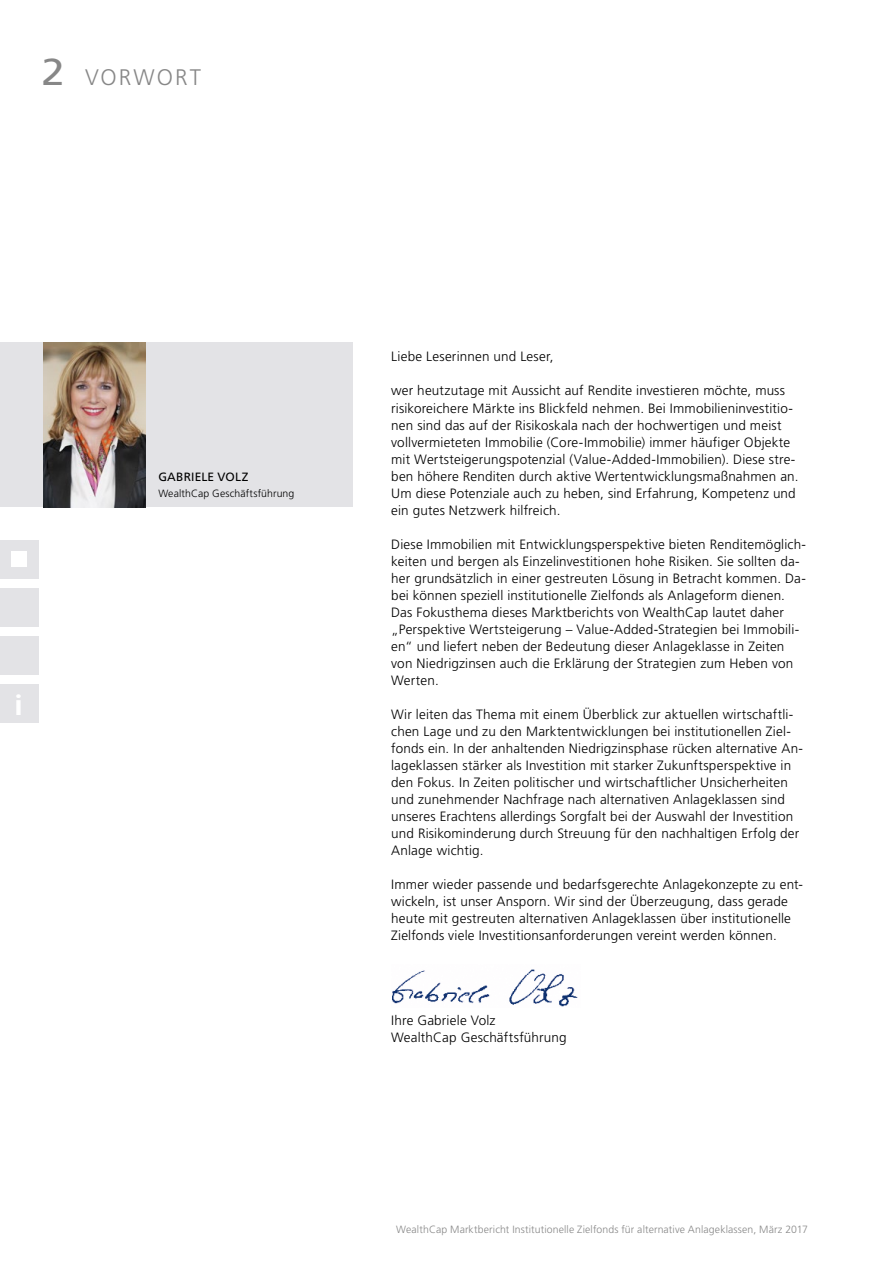
<style>
.page{position:relative;width:893px;height:1263px;background:#fff}
.page>*{position:absolute;margin:0;border:0;box-sizing:border-box;transform-origin:0 0}
.t1{font:37.5px "Frutiger LT";color:#878787;scale:1.1 1}
.t2{font:700 27.15px "Dax";color:#fff}
.t3{font:300 22.5px "Frutiger LT";letter-spacing:.09em;color:#878787}
.t4{font:300 13.5px/17px "Frutiger LT";letter-spacing:.015em;color:#000}
.t5{font:12px "Frutiger LT";letter-spacing:.015em;color:#000}
.t6{font:300 10.5px "Frutiger LT";letter-spacing:.01em;color:#878787}
.t7{font:300 10.5px "Frutiger LT";letter-spacing:.01em;color:#000}
</style>
<div class="page">
<div style="left:0;top:342px;width:353px;height:165px;background:#e3e3e6"></div>
<img style="left:44px;top:342px;width:102px;height:165px">
<img style="left:392px;top:969px;width:186px;height:38px">
<div style="left:0;top:636px;width:38px;height:39px;background:#e3e3e6"></div>
<div style="left:0;top:588px;width:38px;height:38px;background:#e3e3e6"></div>
<div style="left:0;top:540px;width:38px;height:38px;background:#e3e3e6"></div>
<div style="left:11px;top:551px;width:16px;height:16px;background:#fff"></div>
<div style="left:0;top:685px;width:38px;height:38px;background:#e3e3e6"></div>
<h1 class="t1" style="left:42px;top:50px;width:22px">2</h1>
<h3 class="t3" style="left:85px;top:65px;width:117px">VORWORT</h3>
<h2 class="t2" style="left:15px;top:690px;width:9px">i</h2>
<p class="t5" style="left:158px;top:469px;width:91px">GABRIELE VOLZ</p>
<p class="t7" style="left:158px;top:488px;width:138px">WealthCap Geschäftsführung</p>
<p class="t4" style="left:391px;top:348px;width:164px">Liebe Leserinnen und Leser,</p>
<p class="t4" style="left:391px;top:383px;width:409px">wer heutzutage mit Aussicht auf Rendite investieren möchte, muss risikoreichere Märkte ins Blickfeld nehmen. Bei Immobilieninvestitio&shy;nen sind das auf der Risikoskala nach der hochwertigen und meist vollvermieteten Immobilie (Core-Immobilie) immer häufiger Objekte mit Wertsteigerungspotenzial (Value-Added-Immobilien). Diese stre&shy;ben höhere Renditen durch aktive Wertentwicklungsmaßnahmen an.<br>Um diese Potenziale auch zu heben, sind Erfahrung, Kompetenz und ein gutes Netzwerk hilfreich.</p>
<p class="t4" style="left:391px;top:536px;width:416px">Diese Immobilien mit Entwicklungsperspektive bieten Renditemöglich&shy;keiten und bergen als Einzelinvestitionen hohe Risiken. Sie sollten da&shy;her grundsätzlich in einer gestreuten Lösung in Betracht kommen. Da&shy;bei können speziell institutionelle Zielfonds als Anlageform dienen.<br>Das Fokusthema dieses Marktberichts von WealthCap lautet daher „Perspektive Wertsteigerung – Value-Added-Strategien bei Immobili&shy;en“ und liefert neben der Bedeutung dieser Anlageklasse in Zeiten von Niedrigzinsen auch die Erklärung der Strategien zum Heben von Werten.</p>
<p class="t4" style="left:391px;top:706px;width:413px">Wir leiten das Thema mit einem Überblick zur aktuellen wirtschaftli&shy;chen Lage und zu den Marktentwicklungen bei institutionellen Ziel&shy;fonds ein. In der anhaltenden Niedrigzinsphase rücken alternative An&shy;lageklassen stärker als Investition mit starker Zukunftsperspektive in den Fokus. In Zeiten politischer und wirtschaftlicher Unsicherheiten und zunehmender Nachfrage nach alternativen Anlageklassen sind unseres Erachtens allerdings Sorgfalt bei der Auswahl der Investition und Risikominderung durch Streuung für den nachhaltigen Erfolg der Anlage wichtig.</p>
<p class="t4" style="left:391px;top:876px;width:413px">Immer wieder passende und bedarfsgerechte Anlagekonzepte zu ent&shy;wickeln, ist unser Ansporn. Wir sind der Überzeugung, dass gerade heute mit gestreuten alternativen Anlageklassen über institutionelle Zielfonds viele Investitionsanforderungen vereint werden können.</p>
<p class="t4" style="left:391px;top:1012px;width:177px">Ihre Gabriele Volz<br>WealthCap Geschäftsführung</p>
<p class="t6" style="left:396px;top:1224px;width:413px">WealthCap Marktbericht Institutionelle Zielfonds für alternative Anlageklassen, März 2017</p>
</div>
